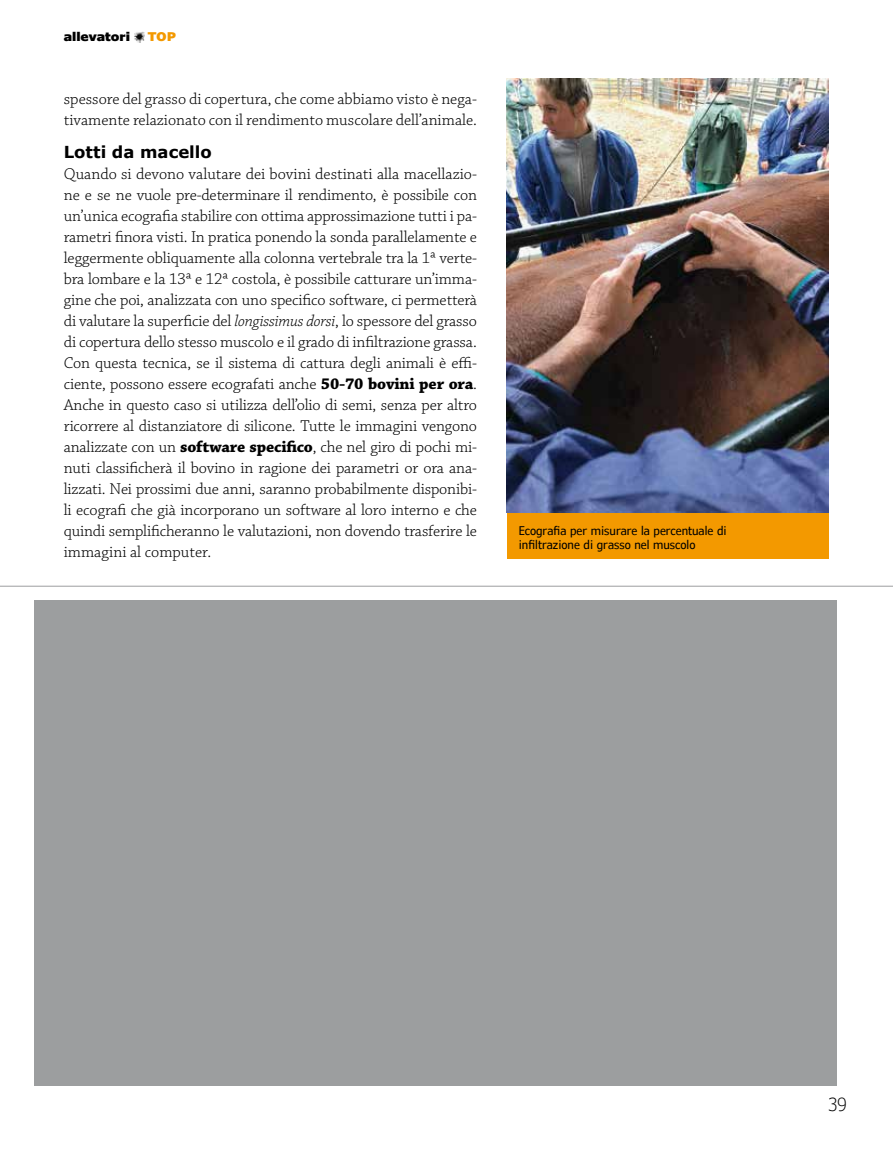
<style>
.page{position:relative;width:893px;height:1149px;background:#fff}
.page>*{position:absolute;margin:0;border:0;box-sizing:border-box;transform-origin:0 0}
.t1{font:300 condensed 18px "Verdana Pro";color:#000}
.t2{font:300 16.5px/21px "Chaparral Pro";color:#000}
.t3{font:700 16.5px "Verdana Pro";color:#000}
.t4{font:condensed 12px/14.4px "Verdana Pro";color:#000}
.t5{font:900 12px "Verdana Pro";color:#000}
.t6{font:900 12px "Verdana Pro";color:#f39900}
.s1{font-style:italic}
.s2{font-weight:700}
</style>
<div class="page">
<svg style="left:134px;top:32px;width:11px;height:11px"></svg>
<div style="left:507px;top:78px;width:321px;height:480px;background:#f39900"></div>
<img style="left:507px;top:78px;width:321px;height:434px">
<div style="left:34px;top:600px;width:802px;height:484px;background:#9c9e9f"></div>
<hr style="left:0;top:585px;width:893px;height:1px;background:#9c9e9f">
<p class="t5" style="left:64px;top:29px;width:68px">allevatori</p>
<p class="t6" style="left:148px;top:29px;width:30px">TOP</p>
<p class="t2" style="left:64px;top:89px;width:415px">spessore del grasso di copertura, che come abbiamo visto è nega&shy;tivamente relazionato con il rendimento muscolare dell’animale.</p>
<p class="t3" style="left:64px;top:141px;width:150px">Lotti da macello</p>
<p class="t2" style="left:64px;top:164px;width:415px;text-align:justify">Quando si devono valutare dei bovini destinati alla macellazio&shy;ne e se ne vuole pre-determinare il rendimento, è possibile con un’unica ecografia stabilire con ottima approssimazione tutti i pa&shy;rametri finora visti. In pratica ponendo la sonda parallelamente e leggermente obliquamente alla colonna vertebrale tra la 1ª verte&shy;bra lombare e la 13ª e 12ª costola, è possibile catturare un’imma&shy;gine che poi, analizzata con uno specifico software, ci permetterà di valutare la superficie del <span class="s1">longissimus dorsi</span>, lo spessore del grasso di copertura dello stesso muscolo e il grado di infiltrazione grassa.<br>Con questa tecnica, se il sistema di cattura degli animali è effi&shy;ciente, possono essere ecografati anche <span class="s2">50-70 bovini per ora</span>.<br>Anche in questo caso si utilizza dell’olio di semi, senza per altro ricorrere al distanziatore di silicone. Tutte le immagini vengono analizzate con un <span class="s2">software specifico</span>, che nel giro di pochi mi&shy;nuti classificherà il bovino in ragione dei parametri or ora ana&shy;lizzati. Nei prossimi due anni, saranno probabilmente disponibi&shy;li ecografi che già incorporano un software al loro interno e che quindi semplificheranno le valutazioni, non dovendo trasferire le immagini al computer.</p>
<p class="t4" style="left:519px;top:523px;width:209px">Ecografia per misurare la percentuale di infiltrazione di grasso nel muscolo</p>
<p class="t1" style="left:828px;top:1092px;width:19px">39</p>
</div>
